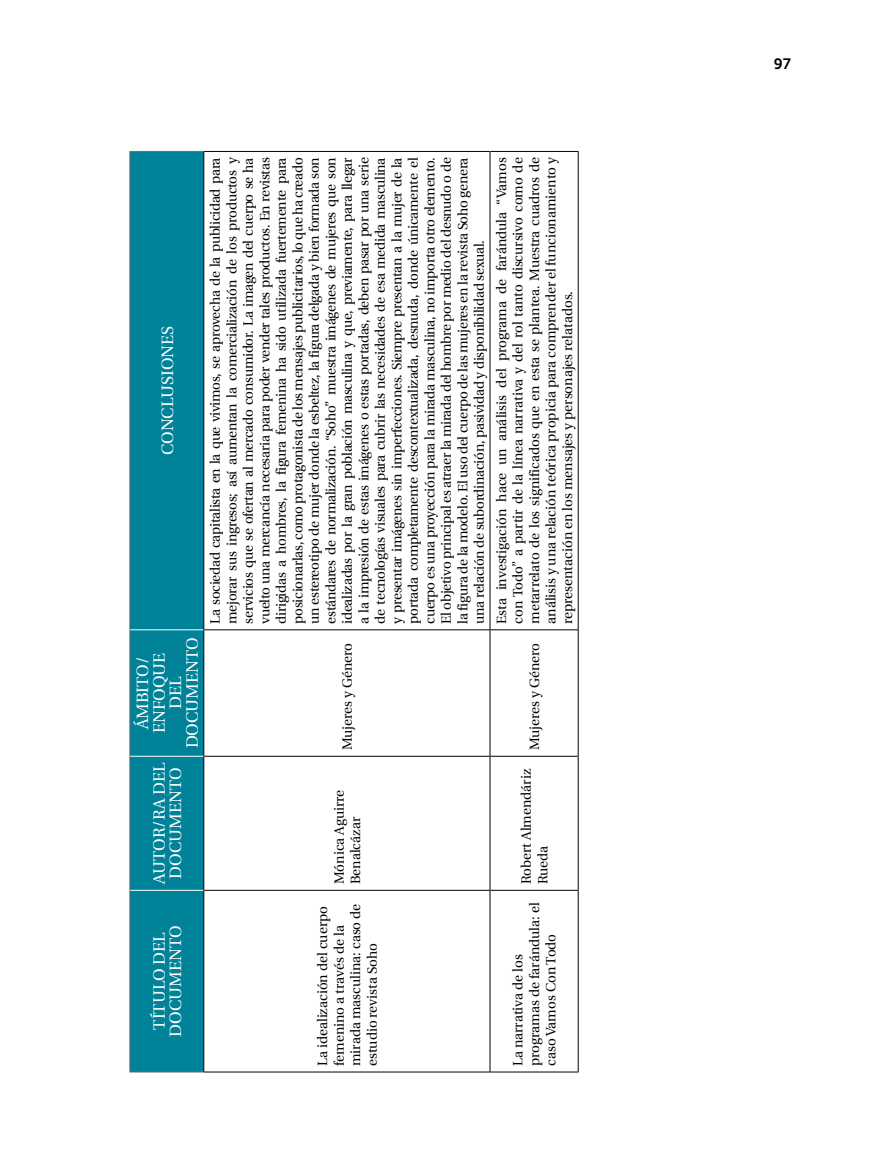
<style>
.page{position:relative;width:893px;height:1149px;background:#fff}
.page>*{position:absolute;margin:0;border:0;box-sizing:border-box;transform-origin:0 0}
.t1{font:16.5px/16.5px "Utopia";color:#fff;text-align:center}
.t2{font:15px "Museo Sans 700";color:#000}
.t3{font:13.5px/16.5px "Utopia";color:#000}
</style>
<div class="page">
<div style="left:130px;top:152px;width:73px;height:919px;background:#008398"></div>
<hr style="left:203px;top:890px;width:1px;height:181px;background:#000">
<hr style="left:204px;top:1071px;width:286px;height:1px;background:#000">
<hr style="left:203px;top:756px;width:1px;height:134px;background:#000">
<hr style="left:204px;top:889px;width:286px;height:1px;background:#000">
<hr style="left:203px;top:629px;width:1px;height:127px;background:#000">
<hr style="left:204px;top:755px;width:286px;height:1px;background:#000">
<hr style="left:203px;top:151px;width:1px;height:478px;background:#000">
<hr style="left:204px;top:629px;width:286px;height:1px;background:#000">
<hr style="left:204px;top:151px;width:286px;height:1px;background:#000">
<hr style="left:490px;top:890px;width:1px;height:181px;background:#000">
<hr style="left:490px;top:1071px;width:88px;height:1px;background:#000">
<hr style="left:490px;top:756px;width:1px;height:134px;background:#000">
<hr style="left:490px;top:889px;width:88px;height:1px;background:#000">
<hr style="left:490px;top:629px;width:1px;height:127px;background:#000">
<hr style="left:490px;top:755px;width:88px;height:1px;background:#000">
<hr style="left:490px;top:151px;width:1px;height:478px;background:#000">
<hr style="left:490px;top:629px;width:88px;height:1px;background:#000">
<hr style="left:490px;top:151px;width:88px;height:1px;background:#000">
<hr style="left:578px;top:890px;width:1px;height:181px;background:#000">
<hr style="left:578px;top:756px;width:1px;height:134px;background:#000">
<hr style="left:578px;top:629px;width:1px;height:127px;background:#000">
<hr style="left:578px;top:151px;width:1px;height:478px;background:#000">
<hr style="left:129px;top:890px;width:1px;height:181px;background:#6d6e71">
<hr style="left:130px;top:1071px;width:73px;height:1px;background:#6d6e71">
<hr style="left:129px;top:756px;width:1px;height:134px;background:#6d6e71">
<hr style="left:129px;top:629px;width:1px;height:127px;background:#6d6e71">
<hr style="left:129px;top:151px;width:1px;height:478px;background:#6d6e71">
<hr style="left:130px;top:151px;width:73px;height:1px;background:#6d6e71">
<hr style="left:130px;top:889px;width:73px;height:1px;background:#fff">
<hr style="left:130px;top:755px;width:73px;height:1px;background:#fff">
<hr style="left:130px;top:629px;width:73px;height:1px;background:#fff">
<p class="t1" style="left:159px;top:455px;width:129px;rotate:-90deg">Conclusiones</p>
<p class="t1" style="left:135px;top:748px;width:111px;rotate:-90deg">Ámbito/<br>Enfoque del documento</p>
<p class="t1" style="left:151px;top:883px;width:121px;text-align:left;rotate:-90deg">Autor/ra del documento</p>
<p class="t1" style="left:151px;top:1036px;width:111px;rotate:-90deg">Título del<br>Documento</p>
<p class="t3" style="left:207px;top:623px;width:468px;text-align:justify;rotate:-90deg">La sociedad capitalista en la que vivimos, se aprovecha de la publicidad para mejorar sus ingresos; así aumentan la comercialización de los productos y servicios que se ofertan al mercado consumidor. La imagen del cuerpo se ha vuelto una mercancía necesaria para poder vender tales productos. En revistas dirigidas a hombres, la figura femenina ha sido utilizada fuertemente para posicionarlas, como protagonista de los mensajes publicitarios, lo que ha creado un estereotipo de mujer donde la esbeltez, la figura delgada y bien formada son estándares de normalización. “Soho” muestra imágenes de mujeres que son idealizadas por la gran población masculina y que, previamente, para llegar a la impresión de estas imágenes o estas portadas, deben pasar por una serie de tecnologías visuales para cubrir las necesidades de esa medida masculina y presentar imágenes sin imperfecciones. Siempre presentan a la mujer de la portada completamente descontextualizada, desnuda, donde únicamente el cuerpo es una proyección para la mirada masculina, no importa otro elemento.<br>El objetivo principal es atraer la mirada del hombre por medio del desnudo o de la figura de la modelo. El uso del cuerpo de las mujeres en la revista Soho genera una relación de subordinación, pasividad y disponibilidad sexual.</p>
<p class="t3" style="left:339px;top:750px;width:108px;rotate:-90deg">Mujeres y Género</p>
<p class="t3" style="left:331px;top:884px;width:96px;rotate:-90deg">Mónica Aguirre<br>Benalcázar</p>
<p class="t3" style="left:315px;top:1065px;width:164px;rotate:-90deg">La idealización del cuerpo femenino a través de la mirada masculina: caso de estudio revista Soho</p>
<p class="t3" style="left:493px;top:623px;width:467px;text-align:justify;rotate:-90deg">Esta investigación hace un análisis del programa de farándula “Vamos con Todo” a partir de la línea narrativa y del rol tanto discursivo como de metarrelato de los significados que en esta se plantea. Muestra cuadros de análisis y una relación teórica propicia para comprender el funcionamiento y representación en los mensajes y personajes relatados.</p>
<p class="t3" style="left:526px;top:750px;width:108px;rotate:-90deg">Mujeres y Género</p>
<p class="t3" style="left:518px;top:884px;width:117px;rotate:-90deg">Robert Almendáriz<br>Rueda</p>
<p class="t3" style="left:510px;top:1065px;width:165px;rotate:-90deg">La narrativa de los programas de farándula: el caso Vamos Con Todo</p>
<p class="t2" style="left:774px;top:56px;width:19px">97</p>
</div>
